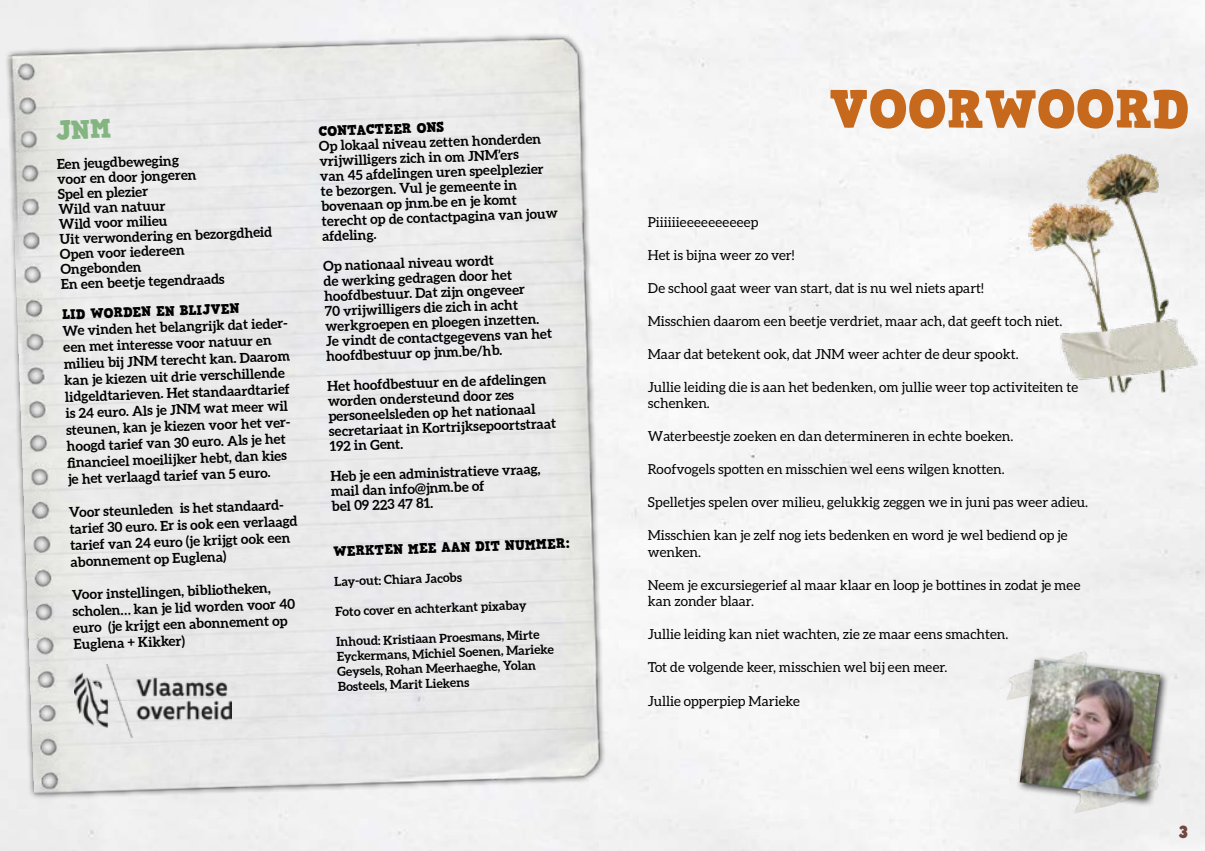
<style>
.page{position:relative;width:1205px;height:851px;background:#fff}
.page>*{position:absolute;margin:0;border:0;box-sizing:border-box;transform-origin:0 0}
.t1{font:53.75px "HVD Comic Serif Pro";color:#c7691d}
.t2{font:17.5px "HVD Comic Serif Pro";color:#734741}
.t3{font:700 13.75px/15px "Aleo";color:#000}
.t4{font:13.75px/16.5px "Aleo";color:#000}
.t5{font:13.75px "HVD Comic Serif Pro";color:#000}
.t6{font:13.75px "Aleo";letter-spacing:.025em;color:#000}
.t7{font:700 12.5px/15px "Aleo";color:#000}
</style>
<div class="page">
<img style="left:7px;top:12px;width:598px;height:809px">
<img style="left:74px;top:664px;width:157px;height:73px">
<div style="left:1015px;top:655px;width:154px;height:151px;background:#000;opacity:.75"></div>
<img style="left:1019px;top:659px;width:141px;height:138px">
<img style="left:985px;top:638px;width:119px;height:65px">
<img style="left:1052px;top:747px;width:126px;height:69px">
<img style="left:1009px;top:135px;width:194px;height:275px">
<svg style="left:56px;top:119px;width:55px;height:21px"></svg>
<p class="t3" style="left:57px;top:156px;width:214px;rotate:-2deg">Een jeugdbeweging<br>voor en door jongeren<br>Spel en plezier<br>Wild van natuur<br>Wild voor milieu<br>Uit verwondering en bezorgdheid<br>Open voor iedereen<br>Ongebonden<br>En een beetje tegendraads</p>
<p class="t5" style="left:62px;top:304px;width:179px;rotate:-2deg">LID WORDEN EN BLIJVEN</p>
<p class="t3" style="left:62px;top:322px;width:229px;line-height:16.5px;rotate:-2deg">We vinden het belangrijk dat ieder&shy;een met interesse voor natuur en milieu bij JNM terecht kan. Daarom kan je kiezen uit drie verschillende lidgeldtarieven. Het standaardtarief is 24 euro. Als je JNM wat meer wil steunen, kan je kiezen voor het ver&shy;hoogd tarief van 30 euro. Als je het<br>fi nancieel moeilijker hebt, dan kies je het verlaagd tarief van 5 euro.</p>
<p class="t3" style="left:69px;top:503px;width:230px;line-height:16.5px;rotate:-2deg">Voor steunleden is het standaard&shy;tarief 30 euro. Er is ook een verlaagd tarief van 24 euro (je krijgt ook een abonnement op Euglena)</p>
<p class="t3" style="left:72px;top:586px;width:224px;line-height:16.5px;rotate:-2deg">Voor instellingen, bibliotheken, scholen… kan je lid worden voor 40 euro (je krijgt een abonnement op<br>Euglena + Kikker)</p>
<p class="t5" style="left:318px;top:121px;width:127px;rotate:-2deg">CONTACTEER ONS</p>
<p class="t3" style="left:319px;top:138px;width:238px;rotate:-2deg">Op lokaal niveau zetten honderden vrijwilligers zich in om JNM’ers<br>van 45 afdelingen uren speelplezier te bezorgen. Vul je gemeente in bovenaan op jnm.be en je komt terecht op de contactpagina van jouw afdeling.</p>
<p class="t3" style="left:323px;top:258px;width:228px;rotate:-2deg">Op nationaal niveau wordt<br>de werking gedragen door het hoofdbestuur. Dat zijn ongeveer<br>70 vrijwilligers die zich in acht werkgroepen en ploegen inzetten.<br>Je vindt de contactgegevens van het hoofdbestuur op jnm.be/hb.</p>
<p class="t3" style="left:327px;top:378px;width:229px;rotate:-2deg">Het hoofdbestuur en de afdelingen worden ondersteund door zes personeelsleden op het nationaal secretariaat in Kortrijksepoortstraat<br>192 in Gent.</p>
<p class="t3" style="left:330px;top:468px;width:211px;rotate:-2deg">Heb je een administratieve vraag, mail dan info@jnm.be of<br>bel 09 223 47 81.</p>
<p class="t5" style="left:333px;top:540px;width:238px;rotate:-2deg">WERKTEN MEE AAN DIT NUMMER:</p>
<p class="t7" style="left:334px;top:574px;width:129px;rotate:-2deg">Lay-out: Chiara Jacobs</p>
<p class="t7" style="left:335px;top:604px;width:193px;rotate:-2deg">Foto cover en achterkant pixabay</p>
<p class="t7" style="left:336px;top:633px;width:219px;rotate:-2deg">Inhoud: Kristiaan Proesmans, Mirte Eyckermans, Michiel Soenen, Marieke Geysels, Rohan Meerhaeghe, Yolan Bosteels, Marit Liekens</p>
<h1 class="t1" style="left:829px;top:67px;width:361px">VOORWOORD</h1>
<p class="t6" style="left:648px;top:214px;width:112px">Piiiiiieeeeeeeeeep</p>
<p class="t4" style="left:648px;top:246px;width:148px">Het is bijna weer zo ver!</p>
<p class="t4" style="left:648px;top:279px;width:338px">De school gaat weer van start, dat is nu wel niets apart!</p>
<p class="t4" style="left:648px;top:312px;width:416px">Misschien daarom een beetje verdriet, maar ach, dat geeft toch niet.</p>
<p class="t4" style="left:648px;top:345px;width:372px">Maar dat betekent ook, dat JNM weer achter de deur spookt.</p>
<p class="t4" style="left:648px;top:378px;width:432px">Jullie leiding die is aan het bedenken, om jullie weer top activiteiten te schenken.</p>
<p class="t4" style="left:648px;top:428px;width:367px">Waterbeestje zoeken en dan determineren in echte boeken.</p>
<p class="t4" style="left:648px;top:461px;width:358px">Roofvogels spotten en misschien wel eens wilgen knotten.</p>
<p class="t4" style="left:648px;top:494px;width:442px">Spelletjes spelen over milieu, gelukkig zeggen we in juni pas weer adieu.</p>
<p class="t4" style="left:648px;top:527px;width:421px">Misschien kan je zelf nog iets bedenken en word je wel bediend op je wenken.</p>
<p class="t4" style="left:648px;top:576px;width:434px">Neem je excursiegerief al maar klaar en loop je bottines in zodat je mee kan zonder blaar.</p>
<p class="t4" style="left:648px;top:626px;width:362px">Jullie leiding kan niet wachten, zie ze maar eens smachten.</p>
<p class="t4" style="left:648px;top:659px;width:301px">Tot de volgende keer, misschien wel bij een meer.</p>
<p class="t4" style="left:648px;top:692px;width:153px">Jullie opperpiep Marieke</p>
<p class="t2" style="left:1178px;top:817px;width:11px">3</p>
</div>
